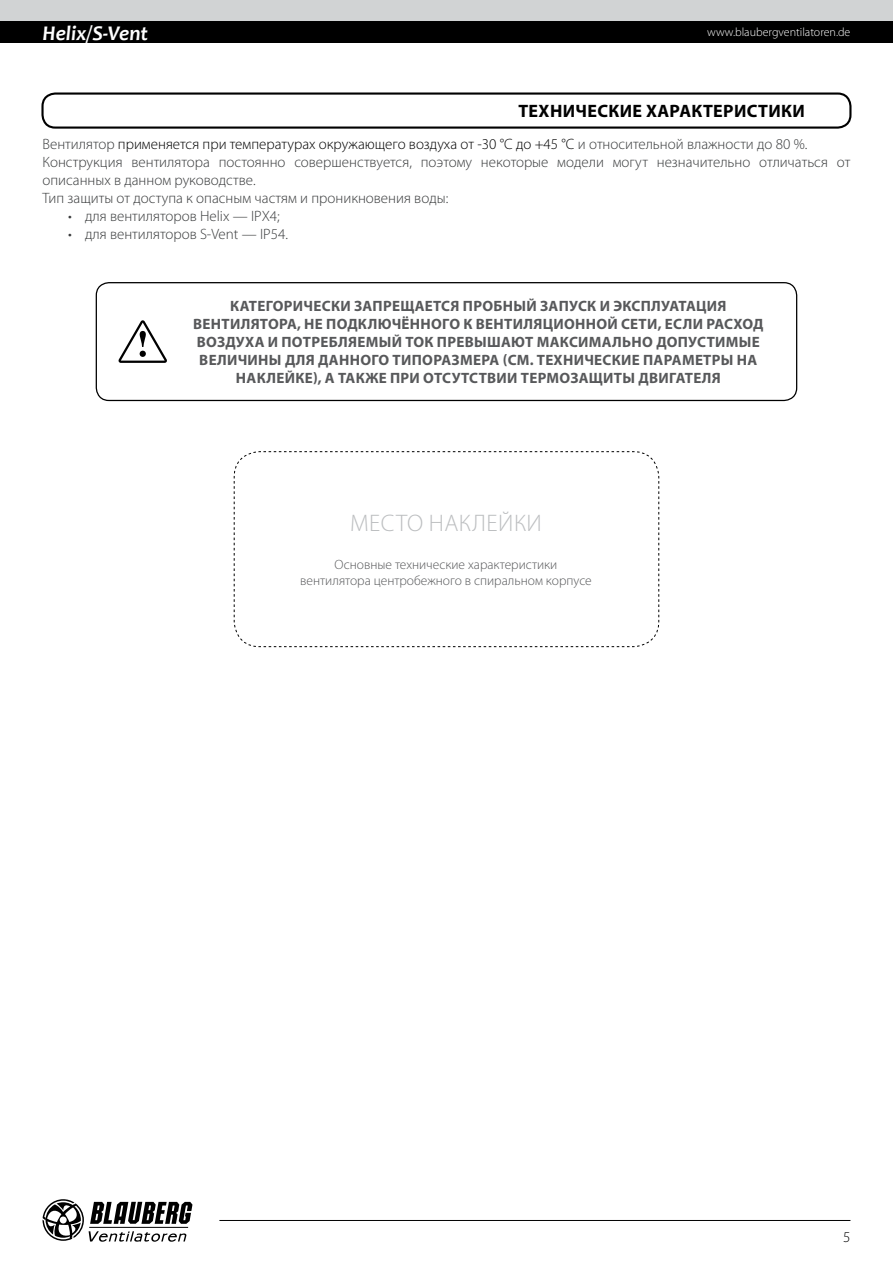
<style>
.page{position:relative;width:893px;height:1263px;background:#fff}
.page>*{position:absolute;margin:0;border:0;box-sizing:border-box;transform-origin:0 0}
.t1{font:300 24px "Myriad Pro";letter-spacing:.02em;color:#bcbec0}
.t2{font:italic 700 21px "Candara";color:#fff}
.t3{font:700 18px "Myriad Pro";letter-spacing:.02em;color:#000}
.t4{font:300 15px/18px "Myriad Pro";color:#383a3b}
.t5{font:700 15px/18px "Myriad Pro";letter-spacing:.02em;color:#58595b;text-align:center}
.t6{font:300 15px "Myriad Pro";color:#000}
.t7{font:300 13.5px/16.2px "Myriad Pro";color:#58595b;text-align:center}
.t8{font:300 12px "Myriad Pro";color:#fff}
.s1{color:#000}
</style>
<div class="page">
<div style="left:0;top:0;width:893px;height:21px;background:#d1d3d4"></div>
<div style="left:0;top:21px;width:893px;height:22px;background:#000"></div>
<svg style="left:43px;top:1199px;width:149px;height:43px"></svg>
<hr style="left:219px;top:1220px;width:631px;height:1px;background:#000">
<svg style="left:234px;top:451px;width:425px;height:196px"></svg>
<div style="left:96px;top:282px;width:701px;height:119px;border:1px solid #000;border-radius:13px"></div>
<svg style="left:118px;top:320px;width:49px;height:43px"></svg>
<div style="left:41px;top:92px;width:810px;height:37px;border:2px solid #000;border-radius:13px"></div>
<h2 class="t2" style="left:43px;top:20px;width:107px">Helix/S-Vent</h2>
<p class="t8" style="left:707px;top:26px;width:145px">www.blaubergventilatoren.de</p>
<p class="t3" style="left:518px;top:99px;width:288px">ТЕХНИЧЕСКИЕ ХАРАКТЕРИСТИКИ</p>
<p class="t4" style="left:43px;top:136px;width:809px">Вентилятор <span class="s1">применяется при температурах окружающего воздуха от -30 °С до +45 °С</span> и относительной влажности до 80 %.<br>Конструкция вентилятора постоянно совершенствуется, поэтому некоторые модели могут незначительно отличаться от описанных в данном руководстве.<br>Тип защиты от доступа к опасным частям и проникновения воды:</p>
<p class="t4" style="left:68px;top:208px;width:213px">• для вентиляторов Helix — IPX4;</p>
<p class="t4" style="left:68px;top:226px;width:222px">• для вентиляторов S-Vent — IP54.</p>
<p class="t5" style="left:193px;top:297px;width:572px">КАТЕГОРИЧЕСКИ ЗАПРЕЩАЕТСЯ ПРОБНЫЙ ЗАПУСК И ЭКСПЛУАТАЦИЯ ВЕНТИЛЯТОРА, НЕ ПОДКЛЮЧЁННОГО К ВЕНТИЛЯЦИОННОЙ СЕТИ, ЕСЛИ РАСХОД ВОЗДУХА И ПОТРЕБЛЯЕМЫЙ ТОК ПРЕВЫШАЮТ МАКСИМАЛЬНО ДОПУСТИМЫЕ ВЕЛИЧИНЫ ДЛЯ ДАННОГО ТИПОРАЗМЕРА (СМ. ТЕХНИЧЕСКИЕ ПАРАМЕТРЫ НА НАКЛЕЙКЕ), А ТАКЖЕ ПРИ ОТСУТСТВИИ ТЕРМОЗАЩИТЫ ДВИГАТЕЛЯ</p>
<h1 class="t1" style="left:350px;top:510px;width:193px">МЕСТО НАКЛЕЙКИ</h1>
<p class="t7" style="left:300px;top:557px;width:293px">Основные технические характеристики вентилятора центробежного в спиральном корпусе</p>
<p class="t6" style="left:843px;top:1228px;width:9px">5</p>
</div>
